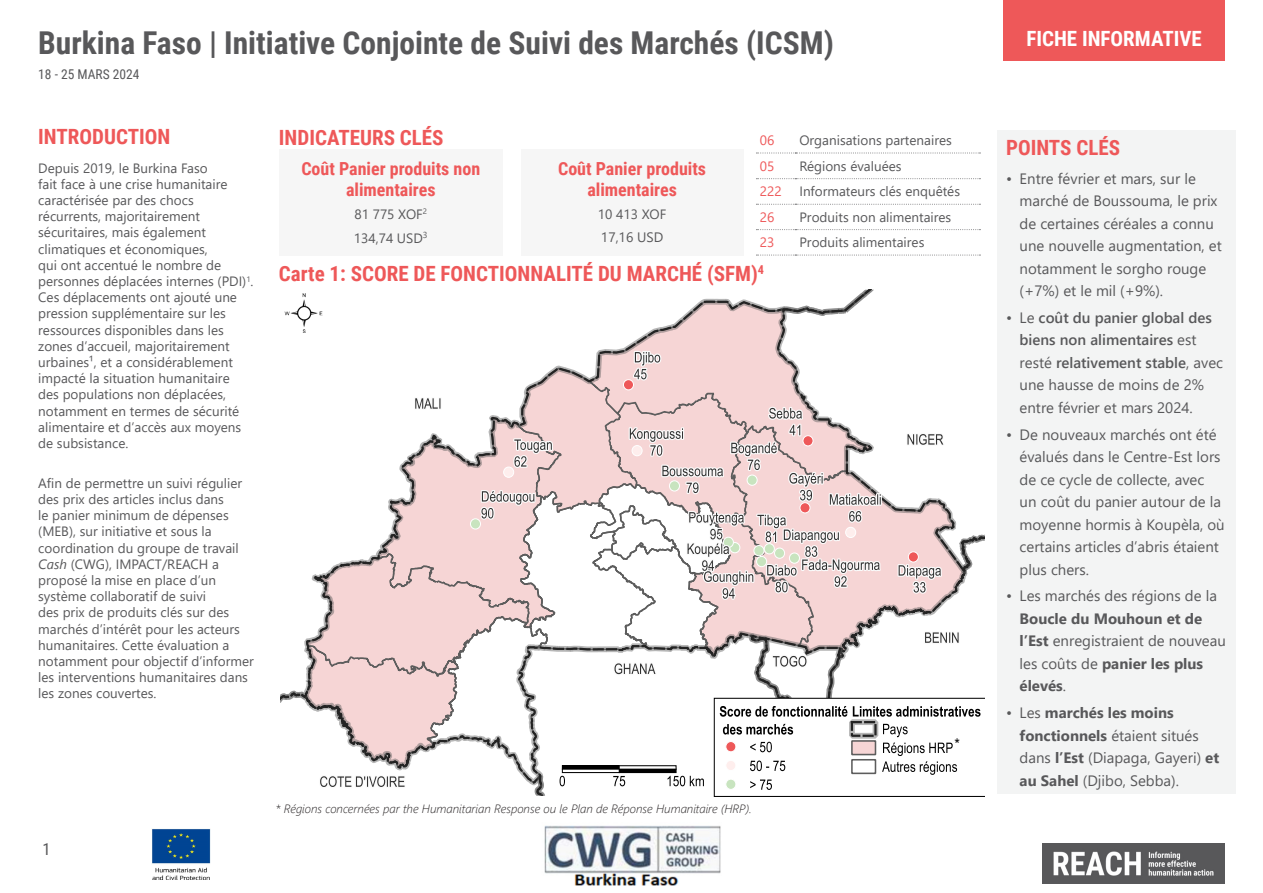
<style>
.page{position:relative;width:1263px;height:893px;background:#fff}
.page>*{position:absolute;margin:0;border:0;box-sizing:border-box;transform-origin:0 0}
.Bulletin_Header{font:700 31.5px "Roboto Condensed";color:#58585a}
.Paragraph_headers_-_Red{font:700 21px "Roboto Condensed";color:#ee5859}
.t1{font:700 21px "Roboto Condensed";color:#fff}
.Paragraph_headers_-_Red-2{font:700 18px/21.6px "Roboto Condensed";color:#ee5859;text-align:center}
.Paragraph_headers_-_Red-3{font:16.5px "Roboto Condensed";color:#58585a}
.t2{font:15px/22.5px "Segoe UI";color:#58585a}
.t3{font:14.55px "Arial";color:#000}
.t4{font:13.65px "Segoe UI";color:#58585a}
.t5{font:13.5px/16.2px "Segoe UI";color:#58585a}
.Bulletin_Header_-_Subheading{font:13.5px "Roboto Condensed";color:#58585a}
.t6{font:13.5px "Segoe UI";color:#ee5859}
.REACH_body_text_back{font:italic 300 12px "Segoe UI";color:#231f20}
.s1{font-style:italic}
.s2{font-weight:600}
.s3{font-weight:700}
</style>
<div class="page">
<div style="left:1003px;top:0;width:222px;height:60px;background:#ee5859"></div>
<img style="left:1042px;top:843px;width:183px;height:40px">
<img style="left:152px;top:829px;width:59px;height:51px">
<img style="left:544px;top:825px;width:177px;height:61px">
<div style="left:279px;top:149px;width:224px;height:107px;background:#f6f6f6"></div>
<div style="left:521px;top:149px;width:222px;height:107px;background:#f6f6f6"></div>
<svg style="left:756px;top:152px;width:224px;height:1px"></svg>
<svg style="left:756px;top:178px;width:224px;height:1px"></svg>
<svg style="left:756px;top:204px;width:224px;height:1px"></svg>
<svg style="left:756px;top:229px;width:224px;height:1px"></svg>
<svg style="left:756px;top:255px;width:224px;height:1px"></svg>
<div style="left:997px;top:130px;width:239px;height:664px;background:#f3f4f4"></div>
<svg style="left:302px;top:293px;width:473px;height:57px"></svg>
<svg style="left:775px;top:290px;width:99px;height:60px"></svg>
<svg style="left:280px;top:350px;width:705px;height:446px"></svg>
<img style="left:284px;top:294px;width:38px;height:39px">
<p class="Bulletin_Header" style="left:38px;top:21px;width:797px">Burkina Faso | Initiative Conjointe de Suivi des Marchés (ICSM)</p>
<h2 class="t1" style="left:1026px;top:24px;width:177px">FICHE INFORMATIVE</h2>
<p class="Bulletin_Header_-_Subheading" style="left:38px;top:65px;width:103px">18 - 25 MARS 2024</p>
<p class="Paragraph_headers_-_Red" style="left:38px;top:121px;width:134px">INTRODUCTION</p>
<p class="t5" style="left:38px;top:159px;width:217px">Depuis 2019, le Burkina Faso<br>fait face à une crise humanitaire caractérisée par des chocs récurrents, majoritairement sécuritaires, mais également climatiques et économiques,<br>qui ont accentué le nombre de personnes déplacées internes (PDI)<sup>1</sup>.<br>Ces déplacements ont ajouté une pression supplémentaire sur les ressources disponibles dans les zones d’accueil, majoritairement urbaines¹, et a considérablement impacté la situation humanitaire des populations non déplacées, notamment en termes de sécurité alimentaire et d’accès aux moyens de subsistance.</p>
<p class="t5" style="left:38px;top:474px;width:217px">Afin de permettre un suivi régulier des prix des articles inclus dans<br>le panier minimum de dépenses (MEB), sur initiative et sous la coordination du groupe de travail<br><span class="s1">Cash</span> (CWG), IMPACT/REACH a proposé la mise en place d’un système collaboratif de suivi<br>des prix de produits clés sur des marchés d’intérêt pour les acteurs humanitaires. Cette évaluation a notamment pour objectif d’informer les interventions humanitaires dans les zones couvertes.</p>
<p class="Paragraph_headers_-_Red" style="left:279px;top:122px;width:166px">INDICATEURS CLÉS</p>
<p class="t6" style="left:760px;top:128px;width:16px">06</p>
<p class="t5" style="left:799px;top:131px;width:154px">Organisations partenaires</p>
<p class="t6" style="left:760px;top:153px;width:16px">05</p>
<p class="t5" style="left:799px;top:157px;width:104px">Régions évaluées</p>
<p class="t6" style="left:760px;top:179px;width:23px">222</p>
<p class="t5" style="left:799px;top:182px;width:162px">Informateurs clés enquêtés</p>
<p class="t6" style="left:760px;top:204px;width:16px">26</p>
<p class="t5" style="left:799px;top:208px;width:153px">Produits non alimentaires</p>
<p class="t6" style="left:760px;top:230px;width:16px">23</p>
<p class="t5" style="left:799px;top:233px;width:126px">Produits alimentaires</p>
<p class="Paragraph_headers_-_Red-2" style="left:558px;top:157px;width:149px">Coût Panier produits alimentaires</p>
<p class="t5" style="left:598px;top:205px;width:70px">10 413 XOF</p>
<p class="t4" style="left:601px;top:224px;width:64px">17,16 USD</p>
<p class="Paragraph_headers_-_Red-2" style="left:301px;top:157px;width:180px">Coût Panier produits non alimentaires</p>
<p class="t5" style="left:354px;top:205px;width:74px">81 775 XOF<sup>2</sup></p>
<p class="t5" style="left:354px;top:229px;width:75px">134,74 USD<sup>3</sup></p>
<p class="Paragraph_headers_-_Red" style="left:279px;top:259px;width:487px">Carte 1: SCORE DE FONCTIONNALITÉ DU MARCHÉ (SFM)<sup>4</sup></p>
<p class="t3" style="left:954px;top:734px;width:7px">*</p>
<p class="Paragraph_headers_-_Red-3" style="left:43px;top:838px;width:10px">1</p>
<p class="REACH_body_text_back" style="left:276px;top:797px;width:478px">* Régions concernées par the Humanitarian Response ou le Plan de Réponse Humanitaire (HRP).</p>
<p class="Paragraph_headers_-_Red" style="left:1006px;top:132px;width:115px">POINTS CLÉS</p>
<p class="t2" style="left:1019px;top:166px;width:204px;text-indent:-14px">• Entre février et mars, sur le marché de Boussouma, le prix de certaines céréales a connu une nouvelle augmentation, et notamment le sorgho rouge (+7%) et le mil (+9%).</p>
<p class="t2" style="left:1019px;top:305px;width:205px;text-indent:-14px">• Le <span class="s2">coût du panier global des biens non alimentaires</span> est resté <span class="s2">relativement stable</span>, avec une hausse de moins de 2% entre février et mars 2024.</p>
<p class="t2" style="left:1019px;top:422px;width:207px;text-indent:-14px">• De nouveaux marchés ont été évalués dans le Centre-Est lors de ce cycle de collecte, avec un coût du panier autour de la moyenne hormis à Koupèla, où certains articles d’abris étaient plus chers.</p>
<p class="t2" style="left:1019px;top:583px;width:208px;text-indent:-14px">• Les marchés des régions de la<br><span class="s3">Boucle du Mouhoun et de l’Est</span> enregistraient de nouveau les coûts de <span class="s3">panier les plus élevés</span>.</p>
<p class="t2" style="left:1019px;top:700px;width:201px;text-indent:-14px">• Les <span class="s3">marchés les moins fonctionnels</span> étaient situés dans <span class="s3">l’Est</span> (Diapaga, Gayeri) <span class="s3">et au Sahel</span> (Djibo, Sebba).</p>
</div>
